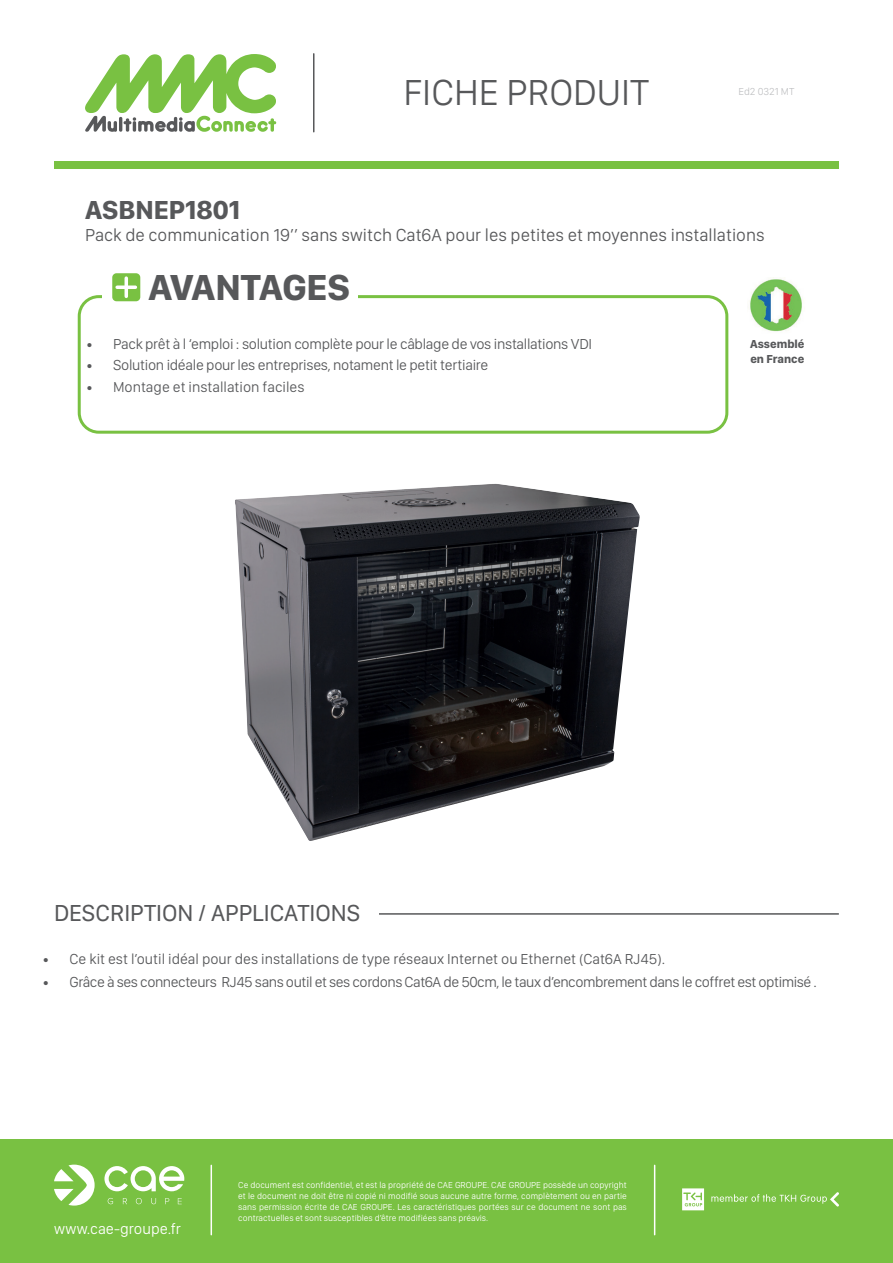
<style>
.page{position:relative;width:893px;height:1263px;background:#fff}
.page>*{position:absolute;margin:0;border:0;box-sizing:border-box;transform-origin:0 0}
.t1{font:300 37.5px "SF Compact Display";color:#57585a}
.t2{font:700 37.5px "SF Compact Display";letter-spacing:-.005em;color:#57585a}
.t3{font:700 27px "SF Compact Display";color:#57585a}
.t4{font:24px "SF Compact Display";color:#57585a}
.t5{font:300 18px "SF Compact Display";color:#57585a}
.t6{font:300 15.6px "SF Compact Display";color:#fff}
.t7{font:300 15px "SF Compact Display";letter-spacing:-.02em;color:#57585a}
.t8{font:300 15px "SF Compact Display";color:#57585a}
.t9{font:700 12px/14.4px "SF Compact Display";color:#57585a}
.t10{font:300 10.5px "SF Compact Display";color:#c1c2c4}
.t11{font:300 9px/10.8px "SF Compact Display";color:#fff;text-align:justify}
</style>
<div class="page">
<div style="left:0;top:1139px;width:893px;height:124px;background:#79c142"></div>
<svg style="left:104px;top:1166px;width:80px;height:25px"></svg>
<svg style="left:54px;top:1164px;width:41px;height:41px"></svg>
<svg style="left:108px;top:1198px;width:5px;height:6px"></svg>
<svg style="left:123px;top:1198px;width:4px;height:6px"></svg>
<svg style="left:136px;top:1198px;width:6px;height:6px"></svg>
<svg style="left:151px;top:1198px;width:5px;height:6px"></svg>
<svg style="left:165px;top:1198px;width:4px;height:6px"></svg>
<svg style="left:178px;top:1198px;width:4px;height:6px"></svg>
<svg style="left:711px;top:1192px;width:128px;height:14px"></svg>
<svg style="left:682px;top:1188px;width:22px;height:22px"></svg>
<hr style="left:211px;top:1165px;width:1px;height:70px;background:#fff">
<hr style="left:654px;top:1165px;width:1px;height:70px;background:#fff">
<div style="left:54px;top:161px;width:785px;height:8px;background:#79c142"></div>
<hr style="left:313px;top:54px;width:1px;height:78px;background:#57585a">
<svg style="left:85px;top:54px;width:191px;height:78px"></svg>
<div style="left:78px;top:295px;width:650px;height:139px;border:3px solid #79c142;border-radius:20px"></div>
<div style="left:103px;top:277px;width:255px;height:26px;background:#fff"></div>
<div style="left:112px;top:273px;width:28px;height:28px;background:#79c142;border-radius:4px"></div>
<hr style="left:125px;top:278px;width:3px;height:18px;background:#fff">
<svg style="left:117px;top:285px;width:18px;height:4px"></svg>
<img style="left:749px;top:279px;width:53px;height:53px">
<hr style="left:54px;top:913px;width:785px;height:2px;background:#57585a">
<div style="left:54px;top:898px;width:324px;height:23px;background:#fff"></div>
<img style="left:235px;top:484px;width:405px;height:357px">
<h1 class="t1" style="left:403px;top:63px;width:247px">FICHE PRODUIT</h1>
<p class="t10" style="left:738px;top:83px;width:57px">Ed2 0321 MT</p>
<h2 class="t3" style="left:85px;top:187px;width:157px">ASBNEP1801</h2>
<h3 class="t5" style="left:85px;top:221px;width:681px">Pack de communication 19’’ sans switch Cat6A pour les petites et moyennes installations</h3>
<h1 class="t2" style="left:148px;top:254px;width:203px">AVANTAGES</h1>
<h3 class="t7" style="left:86px;top:332px;width:508px">• Pack prêt à l ‘emploi : solution complète pour le câblage de vos installations VDI</h3>
<h3 class="t7" style="left:86px;top:353px;width:404px">• Solution idéale pour les entreprises, notament le petit tertiaire</h3>
<h3 class="t8" style="left:86px;top:375px;width:220px">• Montage et installation faciles</h3>
<h3 class="t9" style="left:750px;top:337px;width:56px">Assemblé en France</h3>
<h3 class="t4" style="left:54px;top:894px;width:308px">DESCRIPTION / APPLICATIONS</h3>
<h3 class="t8" style="left:43px;top:947px;width:624px">• Ce kit est l’outil idéal pour des installations de type réseaux Internet ou Ethernet (Cat6A RJ45).</h3>
<h3 class="t7" style="left:43px;top:970px;width:776px">• Grâce à ses connecteurs RJ45 sans outil et ses cordons Cat6A de 50cm, le taux d’encombrement dans le coffret est optimisé .</h3>
<h3 class="t6" style="left:54px;top:1216px;width:129px">www.cae-groupe.fr</h3>
<p class="t11" style="left:238px;top:1179px;width:390px">Ce document est confidentiel, et est la propriété de CAE GROUPE. CAE GROUPE possède un copyright et le document ne doit être ni copié ni modifié sous aucune autre forme, complètement ou en partie sans permission écrite de CAE GROUPE. Les caractéristiques portées sur ce document ne sont pas contractuelles et sont susceptibles d’être modifiées sans préavis.</p>
</div>
